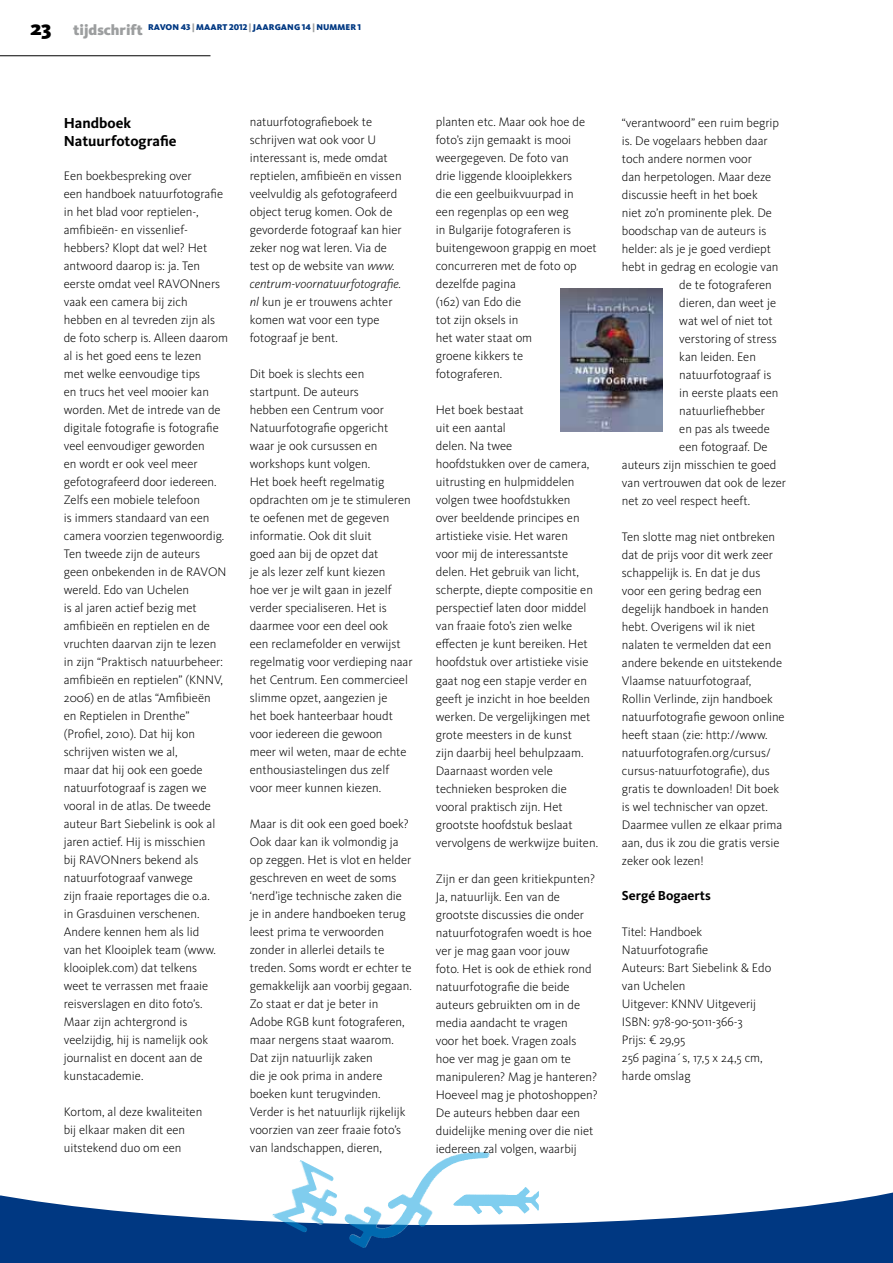
<style>
.page{position:relative;width:893px;height:1263px;background:#fff}
.page>*{position:absolute;margin:0;border:0;box-sizing:border-box;transform-origin:0 0}
.t1{font:700 15px/18px "Kievit OT";color:#000}
.t2{font:700 13.5px "Kievit OT";color:#000}
.t3{font:300 12.75px/18px "Kievit OT";color:#000}
.t4{font:900 8.7px "Kievit OT";letter-spacing:.01em;color:#003882}
.s1{font-size:21px;color:#000}
.s2{font-size:15px;color:#9c9e9f}
.s3{color:#9c9e9f}
.s4{font-style:italic}
</style>
<div class="page">
<hr style="left:0;top:55px;width:210px;height:1px;background:#000">
<div style="left:0;top:1113px;width:892px;height:150px;background:#003882"></div>
<svg style="left:0;top:1113px;width:892px;height:112px;background:#e4ecf3"></svg>
<img style="left:300px;top:1160px;width:7px;height:25px">
<img style="left:457px;top:1187px;width:68px;height:13px">
<img style="left:441px;top:1151px;width:34px;height:10px">
<div style="left:885px;top:1106px;width:7px;height:20px;background:#fff"></div>
<img style="left:560px;top:288px;width:102px;height:144px">
<p class="t4" style="left:30px;top:21px;width:332px"><span class="s1">23</span> <span class="s2">tijdschrift</span> RAVON 43 <span class="s3">|</span> MAART 2012 <span class="s3">|</span> JAARGANG 14 <span class="s3">|</span> NUMMER 1</p>
<p class="t1" style="left:64px;top:114px;width:114px">Handboek<br>Natuurfotografie</p>
<p class="t3" style="left:64px;top:167px;width:166px">Een boekbespreking over<br>een handboek natuurfotografie in het blad voor reptielen-, amfibieën- en vissenlief&shy;hebbers? Klopt dat wel? Het antwoord daarop is: ja. Ten eerste omdat veel RAVONners vaak een camera bij zich hebben en al tevreden zijn als de foto scherp is. Alleen daarom al is het goed eens te lezen<br>met welke eenvoudige tips<br>en trucs het veel mooier kan worden. Met de intrede van de digitale fotografie is fotografie veel eenvoudiger geworden<br>en wordt er ook veel meer gefotografeerd door iedereen.<br>Zelfs een mobiele telefoon<br>is immers standaard van een camera voorzien tegenwoordig.<br>Ten tweede zijn de auteurs geen onbekenden in de RAVON wereld. Edo van Uchelen<br>is al jaren actief bezig met amfibieën en reptielen en de vruchten daarvan zijn te lezen in zijn “Praktisch natuurbeheer: amfibieën en reptielen” (KNNV,<br>2006) en de atlas “Amfibieën<br>en Reptielen in Drenthe” (Profiel, 2010). Dat hij kon schrijven wisten we al,<br>maar dat hij ook een goede natuurfotograaf is zagen we vooral in de atlas. De tweede auteur Bart Siebelink is ook al jaren actief. Hij is misschien<br>bij RAVONners bekend als natuurfotograaf vanwege<br>zijn fraaie reportages die o.a.<br>in Grasduinen verschenen.<br>Andere kennen hem als lid<br>van het Klooiplek team (www. klooiplek.com) dat telkens<br>weet te verrassen met fraaie reisverslagen en dito foto’s.<br>Maar zijn achtergrond is veelzijdig, hij is namelijk ook journalist en docent aan de kunstacademie.</p>
<p class="t3" style="left:64px;top:1103px;width:140px">Kortom, al deze kwaliteiten bij elkaar maken dit een uitstekend duo om een</p>
<p class="t3" style="left:250px;top:113px;width:153px">natuurfotografieboek te schrijven wat ook voor U interessant is, mede omdat reptielen, amfibieën en vissen veelvuldig als gefotografeerd object terug komen. Ook de gevorderde fotograaf kan hier zeker nog wat leren. Via de test op de website van <span class="s4">www. centrum-voornatuurfotografie. nl</span> kun je er trouwens achter komen wat voor een type fotograaf je bent.</p>
<p class="t3" style="left:250px;top:365px;width:164px">Dit boek is slechts een startpunt. De auteurs<br>hebben een Centrum voor<br>Natuurfotografie opgericht waar je ook cursussen en workshops kunt volgen.<br>Het boek heeft regelmatig opdrachten om je te stimuleren te oefenen met de gegeven informatie. Ook dit sluit<br>goed aan bij de opzet dat<br>je als lezer zelf kunt kiezen<br>hoe ver je wilt gaan in jezelf verder specialiseren. Het is daarmee voor een deel ook<br>een reclamefolder en verwijst regelmatig voor verdieping naar het Centrum. Een commercieel slimme opzet, aangezien je<br>het boek hanteerbaar houdt voor iedereen die gewoon<br>meer wil weten, maar de echte enthousiastelingen dus zelf voor meer kunnen kiezen.</p>
<p class="t3" style="left:250px;top:815px;width:163px">Maar is dit ook een goed boek?<br>Ook daar kan ik volmondig ja op zeggen. Het is vlot en helder geschreven en weet de soms ‘nerd’ige technische zaken die je in andere handboeken terug leest prima te verwoorden zonder in allerlei details te treden. Soms wordt er echter te gemakkelijk aan voorbij gegaan.<br>Zo staat er dat je beter in<br>Adobe RGB kunt fotograferen, maar nergens staat waarom.<br>Dat zijn natuurlijk zaken<br>die je ook prima in andere boeken kunt terugvinden.<br>Verder is het natuurlijk rijkelijk voorzien van zeer fraaie foto’s van landschappen, dieren,</p>
<p class="t3" style="left:436px;top:113px;width:162px">planten etc. Maar ook hoe de foto’s zijn gemaakt is mooi weergegeven. De foto van<br>drie liggende klooiplekkers<br>die een geelbuikvuurpad in<br>een regenplas op een weg<br>in Bulgarije fotograferen is buitengewoon grappig en moet concurreren met de foto op dezelfde pagina<br>(162) van Edo die<br>tot zijn oksels in<br>het water staat om<br>groene kikkers te<br>fotograferen.</p>
<p class="t3" style="left:436px;top:401px;width:164px">Het boek bestaat<br>uit een aantal<br>delen. Na twee<br>hoofdstukken over de camera, uitrusting en hulpmiddelen volgen twee hoofdstukken<br>over beeldende principes en artistieke visie. Het waren<br>voor mij de interessantste delen. Het gebruik van licht, scherpte, diepte compositie en perspectief laten door middel van fraaie foto’s zien welke effecten je kunt bereiken. Het hoofdstuk over artistieke visie gaat nog een stapje verder en geeft je inzicht in hoe beelden werken. De vergelijkingen met grote meesters in de kunst<br>zijn daarbij heel behulpzaam.<br>Daarnaast worden vele technieken besproken die vooral praktisch zijn. Het grootste hoofdstuk beslaat vervolgens de werkwijze buiten.</p>
<p class="t3" style="left:436px;top:869px;width:163px">Zijn er dan geen kritiekpunten?<br>Ja, natuurlijk. Een van de grootste discussies die onder natuurfotografen woedt is hoe ver je mag gaan voor jouw<br>foto. Het is ook de ethiek rond natuurfotografie die beide auteurs gebruikten om in de media aandacht te vragen<br>voor het boek. Vragen zoals hoe ver mag je gaan om te manipuleren? Mag je hanteren?<br>Hoeveel mag je photoshoppen?<br>De auteurs hebben daar een duidelijke mening over die niet iedereen zal volgen, waarbij</p>
<p class="t3" style="left:622px;top:113px;width:159px">“verantwoord” een ruim begrip</p>
<p class="t3" style="left:622px;top:131px;width:147px">is. De vogelaars hebben daar</p>
<p class="t3" style="left:622px;top:149px;width:131px">toch andere normen voor</p>
<p class="t3" style="left:622px;top:167px;width:151px">dan herpetologen. Maar deze</p>
<p class="t3" style="left:622px;top:185px;width:137px">discussie heeft in het boek</p>
<p class="t3" style="left:622px;top:203px;width:152px">niet zo’n prominente plek. De</p>
<p class="t3" style="left:622px;top:221px;width:146px">boodschap van de auteurs is</p>
<p class="t3" style="left:622px;top:239px;width:151px">helder: als je je goed verdiept</p>
<p class="t3" style="left:622px;top:257px;width:158px">hebt in gedrag en ecologie van</p>
<p class="t3" style="left:679px;top:275px;width:94px">de te fotograferen</p>
<p class="t3" style="left:679px;top:293px;width:98px">dieren, dan weet je</p>
<p class="t3" style="left:679px;top:311px;width:95px">wat wel of niet tot</p>
<p class="t3" style="left:679px;top:329px;width:99px">verstoring of stress</p>
<p class="t3" style="left:679px;top:347px;width:78px">kan leiden. Een</p>
<p class="t3" style="left:679px;top:365px;width:94px">natuurfotograaf is</p>
<p class="t3" style="left:679px;top:383px;width:101px">in eerste plaats een</p>
<p class="t3" style="left:679px;top:401px;width:87px">natuurliefhebber</p>
<p class="t3" style="left:679px;top:419px;width:92px">en pas als tweede</p>
<p class="t3" style="left:679px;top:437px;width:90px">een fotograaf. De</p>
<p class="t3" style="left:622px;top:455px;width:156px">auteurs zijn misschien te goed</p>
<p class="t3" style="left:622px;top:473px;width:166px">van vertrouwen dat ook de lezer</p>
<p class="t3" style="left:622px;top:491px;width:130px">net zo veel respect heeft.</p>
<p class="t3" style="left:622px;top:527px;width:164px">Ten slotte mag niet ontbreken dat de prijs voor dit werk zeer schappelijk is. En dat je dus voor een gering bedrag een degelijk handboek in handen hebt. Overigens wil ik niet nalaten te vermelden dat een andere bekende en uitstekende<br>Vlaamse natuurfotograaf,<br>Rollin Verlinde, zijn handboek natuurfotografie gewoon online heeft staan (zie: http://www. natuurfotografen.org/cursus/ cursus-natuurfotografie), dus gratis te downloaden! Dit boek is wel technischer van opzet.<br>Daarmee vullen ze elkaar prima aan, dus ik zou die gratis versie zeker ook lezen!</p>
<p class="t2" style="left:622px;top:887px;width:90px">Sergé Bogaerts</p>
<p class="t3" style="left:622px;top:923px;width:151px">Titel: Handboek<br>Natuurfotografie<br>Auteurs: Bart Siebelink &amp; Edo van Uchelen<br>Uitgever: KNNV Uitgeverij<br>ISBN: 978-90-5011-366-3<br>Prijs: € 29,95<br>256 pagina´s, 17,5 x 24,5 cm, harde omslag</p>
</div>
